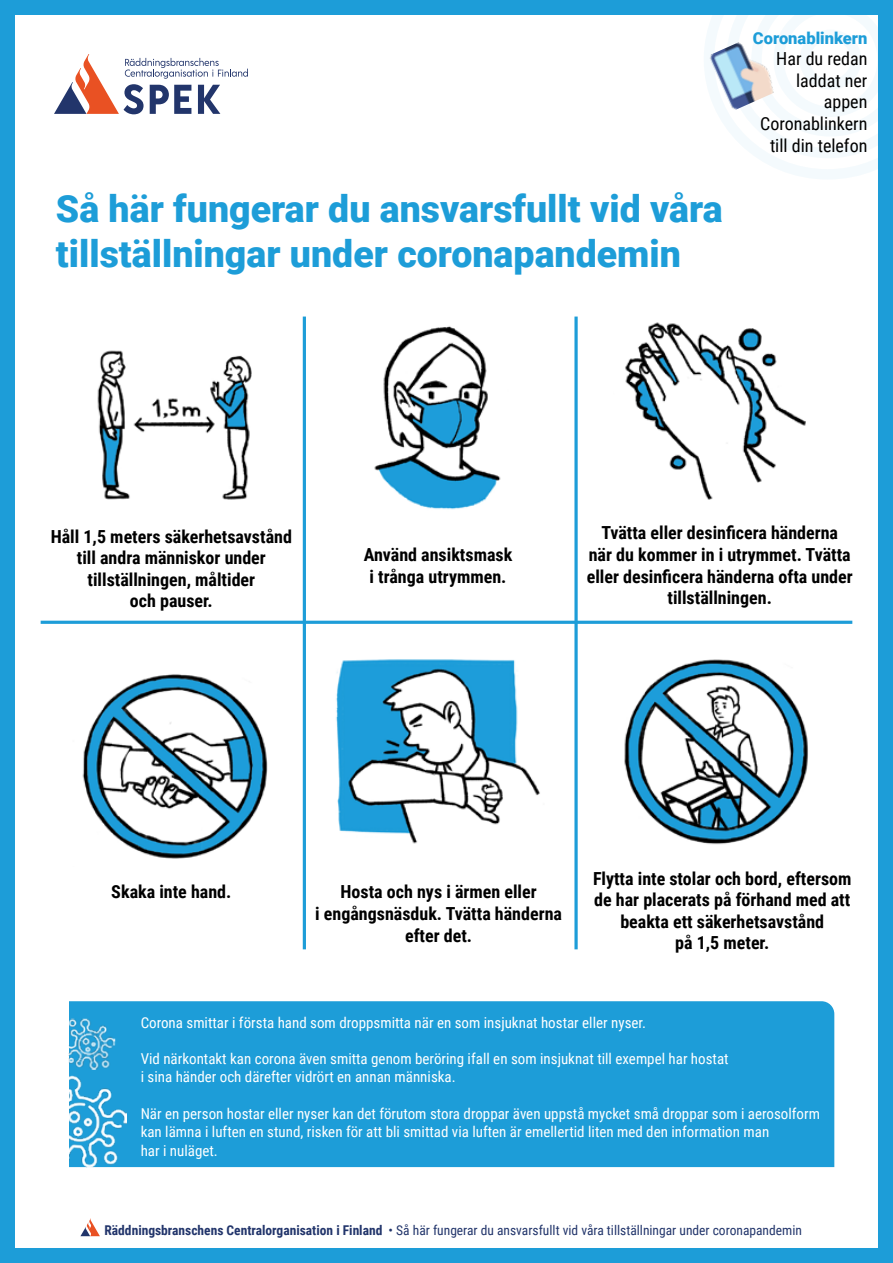
<style>
.page{position:relative;width:893px;height:1263px;background:#fff}
.page>*{position:absolute;margin:0;border:0;box-sizing:border-box;transform-origin:0 0}
.t1{font:900 37.5px/45px "Roboto";color:#1d9dd8}
.t2{font:700 18px/21.6px "Roboto Condensed";color:#000;text-align:center}
.t3{font:18px/21.6px "Roboto Condensed";color:#000;text-align:right}
.t4{font:900 16.5px "Roboto";color:#1d9dd8}
.t5{font:15px/18px "Roboto Condensed";color:#fff}
.t6{font:13.5px "Roboto Condensed";color:#22356b}
.s1{font-weight:700}
</style>
<div class="page">
<svg style="left:80px;top:1218px;width:19px;height:18px"></svg>
<svg style="left:707px;top:16px;width:170px;height:163px"></svg>
<div style="left:69px;top:1001px;width:765px;height:166px;background:#1d9dd8"></div>
<img style="left:97px;top:350px;width:155px;height:150px">
<img style="left:374px;top:326px;width:127px;height:184px">
<img style="left:625px;top:322px;width:181px;height:178px">
<img style="left:82px;top:674px;width:186px;height:185px">
<img style="left:336px;top:659px;width:204px;height:185px">
<img style="left:624px;top:659px;width:184px;height:186px">
<img style="left:69px;top:1076px;width:57px;height:91px">
<img style="left:68px;top:1018px;width:48px;height:52px">
<svg style="left:54px;top:54px;width:194px;height:60px"></svg>
<hr style="left:41px;top:621px;width:811px;height:3px;background:#1d9dd8">
<svg style="left:574px;top:317px;width:4px;height:632px;background:#49b0df"></svg>
<hr style="left:303px;top:317px;width:3px;height:632px;background:#1d9dd8">
<div style="left:0;top:0;width:893px;height:1263px;border:15px solid #1d9dd8"></div>
<img style="left:704px;top:33px;width:79px;height:80px">
<h1 class="t1" style="left:56px;top:184px;width:668px">Så här fungerar du ansvarsfullt vid våra tillställningar under coronapandemin</h1>
<p class="t4" style="left:753px;top:26px;width:116px">Coronablinkern</p>
<p class="t3" style="left:760px;top:47px;width:109px">Har du redan laddat ner appen<br>Coronablinkern till din telefon</p>
<p class="t2" style="left:51px;top:525px;width:243px">Håll 1,5 meters säkerhetsavstånd till andra människor under tillställningen, måltider<br>och pauser.</p>
<p class="t2" style="left:364px;top:543px;width:150px">Använd ansiktsmask i trånga utrymmen.</p>
<p class="t2" style="left:587px;top:521px;width:267px">Tvätta eller desinficera händerna<br>när du kommer in i utrymmet. Tvätta eller desinficera händerna ofta under tillställningen.</p>
<p class="t2" style="left:111px;top:880px;width:122px">Skaka inte hand.</p>
<p class="t2" style="left:315px;top:880px;width:248px">Hosta och nys i ärmen eller<br>i engångsnäsduk. Tvätta händerna efter det.</p>
<p class="t2" style="left:593px;top:867px;width:260px">Flytta inte stolar och bord, eftersom de har placerats på förhand med att beakta ett säkerhetsavstånd<br>på 1,5 meter.</p>
<p class="t5" style="left:141px;top:1013px;width:507px">Corona smittar i första hand som droppsmitta när en som insjuknat hostar eller nyser.</p>
<p class="t5" style="left:141px;top:1049px;width:589px">Vid närkontakt kan corona även smitta genom beröring ifall en som insjuknat till exempel har hostat i sina händer och därefter vidrört en annan människa.</p>
<p class="t5" style="left:141px;top:1103px;width:681px">När en person hostar eller nyser kan det förutom stora droppar även uppstå mycket små droppar som i aerosolform kan lämna i luften en stund, risken för att bli smittad via luften är emellertid liten med den information man</p>
<p class="t5" style="left:141px;top:1141px;width:79px">har i nuläget.</p>
<p class="t6" style="left:104px;top:1220px;width:699px"><span class="s1">Räddningsbranschens Centralorganisation i Finland</span> • Så här fungerar du ansvarsfullt vid våra tillställningar under coronapandemin</p>
</div>
